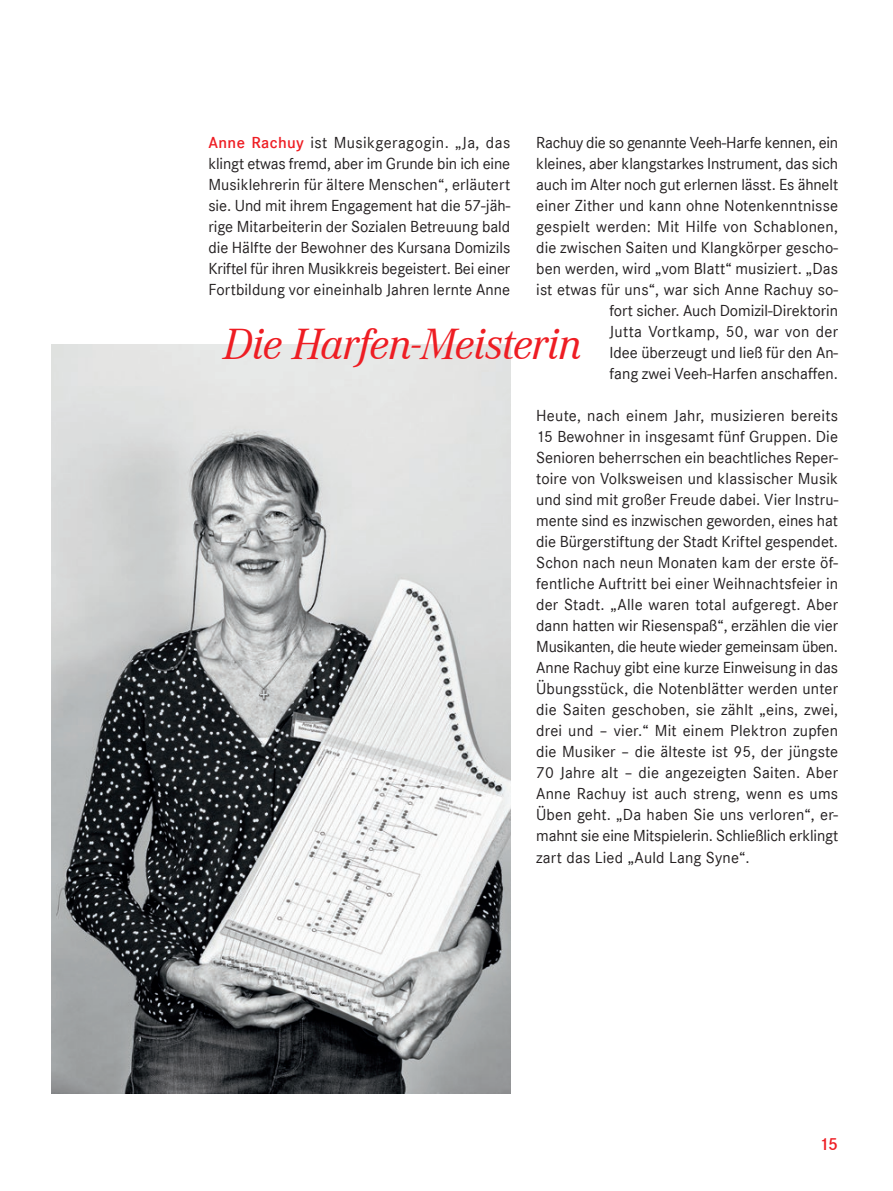
<style>
.page{position:relative;width:893px;height:1191px;background:#fff}
.page>*{position:absolute;margin:0;border:0;box-sizing:border-box;transform-origin:0 0}
.t1{font:italic 45px "Corporate A";letter-spacing:-.02em;color:#ee1d23}
.t2{font:600 18px "Corporate S";color:#ee1d23}
.t3{font:16.5px/21px "Corporate S";color:#231f20;text-align:justify}
.s1{font-weight:600;color:#ee1d23}
</style>
<div class="page">
<img style="left:51px;top:345px;width:459px;height:748px">
<p class="t3" style="left:536px;top:132px;width:303px;text-align:right">Rachuy die so genannte Veeh-Harfe kennen, ein kleines, aber klangstarkes Instrument, das sich auch im Alter noch gut erlernen lässt. Es ähnelt einer Zither und kann ohne Notenkenntnisse gespielt werden: Mit Hilfe von Schablonen, die zwischen Saiten und Klangkörper gescho&shy;ben werden, wird „vom Blatt“ musiziert. „Das ist etwas für uns“, war sich Anne Rachuy so&shy;fort sicher. Auch Domizil-Direktorin<br>Jutta Vortkamp, 50, war von der<br>Idee überzeugt und ließ für den An-<br>fang zwei Veeh-Harfen anschaffen.</p>
<p class="t3" style="left:536px;top:405px;width:303px">Heute, nach einem Jahr, musizieren bereits 15 Bewohner in insgesamt fünf Gruppen. Die Senioren beherrschen ein beachtliches Reper&shy;toire von Volksweisen und klassischer Musik und sind mit großer Freude dabei. Vier Instru&shy;mente sind es inzwischen geworden, eines hat die Bürgerstiftung der Stadt Kriftel gespendet.<br>Schon nach neun Monaten kam der erste öf&shy;fentliche Auftritt bei einer Weihnachtsfeier in der Stadt. „Alle waren total aufgeregt. Aber dann hatten wir Riesenspaß“, erzählen die vier Musikanten, die heute wieder gemeinsam üben.<br>Anne Rachuy gibt eine kurze Einweisung in das Übungsstück, die Notenblätter werden unter die Saiten geschoben, sie zählt „eins, zwei, drei und – vier.“ Mit einem Plektron zupfen die Musiker – die älteste ist 95, der jüngste 70 Jahre alt – die angezeigten Saiten. Aber Anne Rachuy ist auch streng, wenn es ums Üben geht. „Da haben Sie uns verloren“, er&shy;mahnt sie eine Mitspielerin. Schließlich erklingt zart das Lied „Auld Lang Syne“.</p>
<p class="t3" style="left:208px;top:132px;width:303px"><span class="s1">Anne Rachuy</span> ist Musikgeragogin. „Ja, das klingt etwas fremd, aber im Grunde bin ich eine Musiklehrerin für ältere Menschen“, erläutert sie. Und mit ihrem Engagement hat die 57-jäh&shy;rige Mitarbeiterin der Sozialen Betreuung bald die Hälfte der Bewohner des Kursana Domizils Kriftel für ihren Musikkreis begeistert. Bei einer Fortbildung vor eineinhalb Jahren lernte Anne</p>
<h1 class="t1" style="left:223px;top:319px;width:360px">Die Harfen-Meisterin</h1>
<p class="t2" style="left:819px;top:1134px;width:20px">15</p>
</div>
